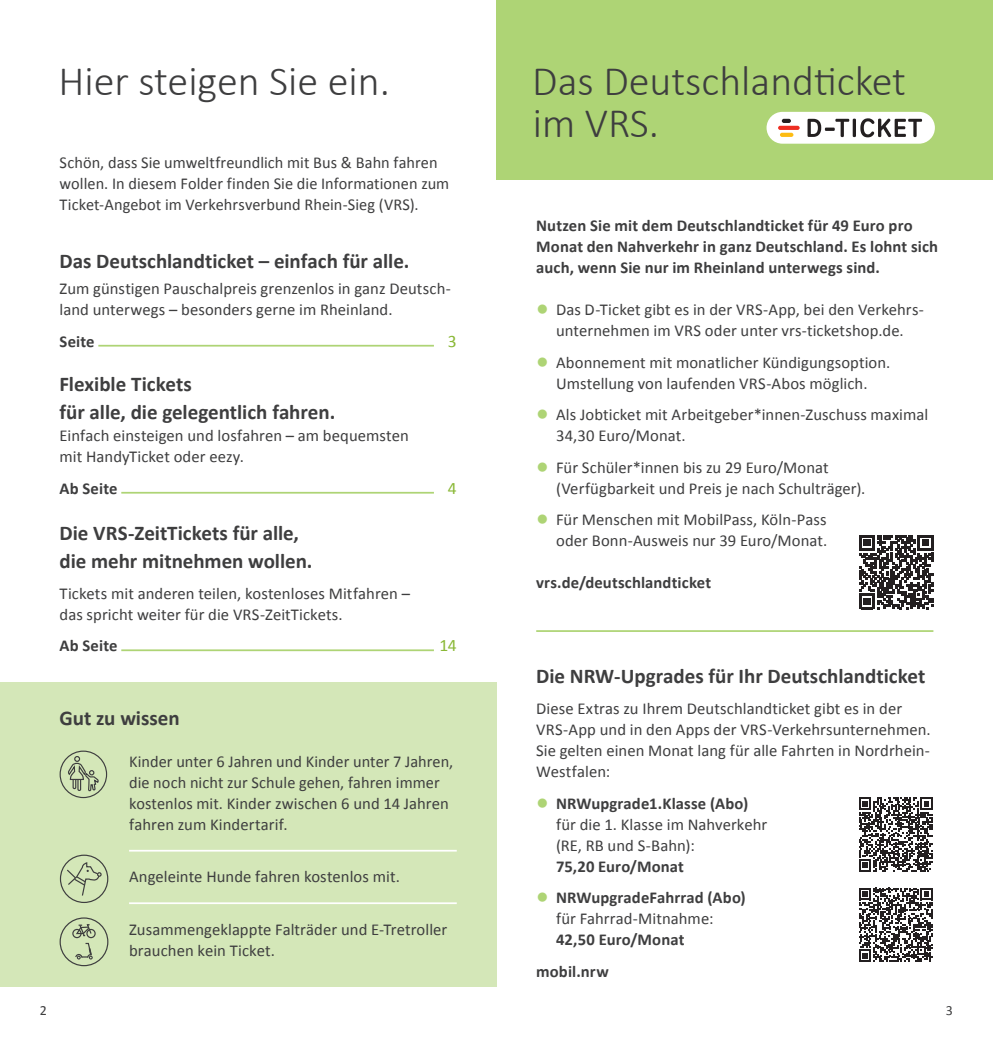
<style>
.page{position:relative;width:993px;height:1042px;background:#fff}
.page>*{position:absolute;margin:0;border:0;box-sizing:border-box;transform-origin:0 0}
.t1{font:300 42px/42px "Calibri";color:#3e3e3f}
.t2{font:700 21px/28px "Calibri";color:#3e3e3f}
.t3{font:17.5px "Calibri";color:#8ab836}
.t4{font:16.62px/21px "Calibri";letter-spacing:.005em;color:#3e3e3f}
.t5{font:700 16.62px/21px "Calibri";letter-spacing:.005em;color:#3e3e3f}
.t6{font:14px "Calibri";color:#3e3e3f}
.s1{font-family:"Georgia";font-size:21px;color:#aed475}
.s2{font-weight:700}
.s3{font-family:"Georgia";font-weight:400;font-size:21px;color:#aed475}
.s4{font-weight:400}
</style>
<div class="page">
<hr style="left:98px;top:345px;width:336px;height:2px;background:#aed475">
<hr style="left:121px;top:492px;width:313px;height:2px;background:#aed475">
<hr style="left:121px;top:649px;width:313px;height:2px;background:#aed475">
<div style="left:0;top:682px;width:496px;height:305px;background:#d4e7b8"></div>
<hr style="left:129px;top:850px;width:327px;height:1px;background:#fff">
<hr style="left:129px;top:902px;width:327px;height:2px;background:#fff">
<svg style="left:60px;top:750px;width:47px;height:48px"></svg>
<svg style="left:60px;top:854px;width:48px;height:49px"></svg>
<svg style="left:60px;top:917px;width:48px;height:49px"></svg>
<div style="left:496px;top:0;width:496px;height:179px;background:#aed475"></div>
<div style="left:766px;top:112px;width:168px;height:32px;background:#fff;border-radius:16px"></div>
<svg style="left:779px;top:133px;width:14px;height:4px"></svg>
<hr style="left:777px;top:126px;width:22px;height:4px;background:#ee2e22;border-radius:2px">
<svg style="left:781px;top:119px;width:9px;height:4px"></svg>
<svg style="left:807px;top:118px;width:114px;height:19px"></svg>
<hr style="left:536px;top:630px;width:397px;height:2px;background:#aed475">
<svg style="left:859px;top:535px;width:74px;height:74px"></svg>
<svg style="left:859px;top:797px;width:73px;height:74px"></svg>
<svg style="left:859px;top:888px;width:73px;height:74px"></svg>
<h1 class="t1" style="left:58px;top:59px;width:333px">Hier steigen Sie ein.</h1>
<p class="t4" style="left:60px;top:152px;width:391px">Schön, dass Sie umweltfreundlich mit Bus &amp; Bahn fahren wollen. In diesem Folder finden Sie die Informationen zum<br>Ticket-Angebot im Verkehrsverbund Rhein-Sieg (VRS).</p>
<p class="t2" style="left:60px;top:246px;width:351px">Das Deutschlandticket – einfach für alle.</p>
<p class="t4" style="left:60px;top:278px;width:392px">Zum günstigen Pauschalpreis grenzenlos in ganz Deutsch&shy;land unterwegs – besonders gerne im Rheinland.</p>
<p class="t5" style="left:60px;top:330px;width:36px">Seite</p>
<p class="t3" style="left:448px;top:329px;width:10px">3</p>
<p class="t2" style="left:60px;top:369px;width:277px">Flexible Tickets<br>für alle, die gelegentlich fahren.</p>
<p class="t4" style="left:60px;top:425px;width:351px">Einfach einsteigen und losfahren – am bequemsten mit HandyTicket oder eezy.</p>
<p class="t5" style="left:60px;top:477px;width:59px">Ab Seite</p>
<p class="t3" style="left:448px;top:476px;width:10px">4</p>
<p class="t2" style="left:60px;top:518px;width:254px">Die VRS-ZeitTickets für alle, die mehr mitnehmen wollen.</p>
<p class="t4" style="left:60px;top:582px;width:352px">Tickets mit anderen teilen, kostenloses Mitfahren – das spricht weiter für die VRS-ZeitTickets.</p>
<p class="t5" style="left:60px;top:634px;width:59px">Ab Seite</p>
<p class="t3" style="left:439px;top:633px;width:19px">14</p>
<p class="t2" style="left:60px;top:703px;width:122px">Gut zu wissen</p>
<p class="t4" style="left:129px;top:750px;width:326px">Kinder unter 6 Jahren und Kinder unter 7 Jahren, die noch nicht zur Schule gehen, fahren immer kostenlos mit. Kinder zwischen 6 und 14 Jahren fahren zum Kindertarif.</p>
<p class="t4" style="left:129px;top:866px;width:272px">Angeleinte Hunde fahren kostenlos mit.</p>
<p class="t4" style="left:129px;top:918px;width:320px">Zusammengeklappte Falträder und E-Tretroller brauchen kein Ticket.</p>
<h1 class="t1" style="left:532px;top:59px;width:375px">Das Deutschlandticket im VRS.</h1>
<p class="t5" style="left:536px;top:214px;width:403px">Nutzen Sie mit dem Deutschlandticket für 49 Euro pro<br>Monat den Nahverkehr in ganz Deutschland. Es lohnt sich auch, wenn Sie nur im Rheinland unterwegs sind.</p>
<p class="t4" style="left:536px;top:299px;width:389px;text-align:center"><span class="s1">●</span> Das D-Ticket gibt es in der VRS-App, bei den Verkehrs&shy;unternehmen im VRS oder unter vrs-ticketshop.de.</p>
<p class="t4" style="left:536px;top:351px;width:355px;text-align:center"><span class="s1">●</span> Abonnement mit monatlicher Kündigungsoption.<br>Umstellung von laufenden VRS-Abos möglich.</p>
<p class="t4" style="left:556px;top:404px;width:373px;text-indent:-20px"><span class="s1">●</span> Als Jobticket mit Arbeitgeber*innen-Zuschuss maximal<br>34,30 Euro/Monat.</p>
<p class="t4" style="left:556px;top:456px;width:311px;text-indent:-20px"><span class="s1">●</span> Für Schüler*innen bis zu 29 Euro/Monat (Verfügbarkeit und Preis je nach Schulträger).</p>
<p class="t4" style="left:536px;top:509px;width:292px;text-align:right"><span class="s1">●</span> Für Menschen mit MobilPass, Köln-Pass oder Bonn-Ausweis nur 39 Euro/Monat.</p>
<p class="t5" style="left:536px;top:571px;width:176px">vrs.de/deutschlandticket</p>
<p class="t2" style="left:536px;top:661px;width:390px">Die NRW-Upgrades für Ihr Deutschlandticket</p>
<p class="t4" style="left:536px;top:698px;width:396px">Diese Extras zu Ihrem Deutschlandticket gibt es in der VRS-App und in den Apps der VRS-Verkehrsunternehmen.<br>Sie gelten einen Monat lang für alle Fahrten in Nordrhein-Westfalen:</p>
<p class="t4" style="left:556px;top:792px;width:213px;text-indent:-20px"><span class="s1">●</span> <span class="s2">NRWupgrade1.Klasse (Abo) </span>für die 1. Klasse im Nahverkehr (RE, RB und S-Bahn):</p>
<p class="t5" style="left:556px;top:855px;width:129px">75,20 Euro/Monat</p>
<p class="t5" style="left:556px;top:886px;width:191px;text-indent:-20px"><span class="s3">●</span> NRWupgradeFahrrad (Abo) <span class="s4">für Fahrrad-Mitnahme:</span></p>
<p class="t5" style="left:536px;top:923px;width:150px;line-height:31.5px;text-indent:20px">42,50 Euro/Monat mobil.nrw</p>
<p class="t6" style="left:40px;top:1000px;width:9px">2</p>
<p class="t6" style="left:945px;top:1000px;width:9px">3</p>
</div>
